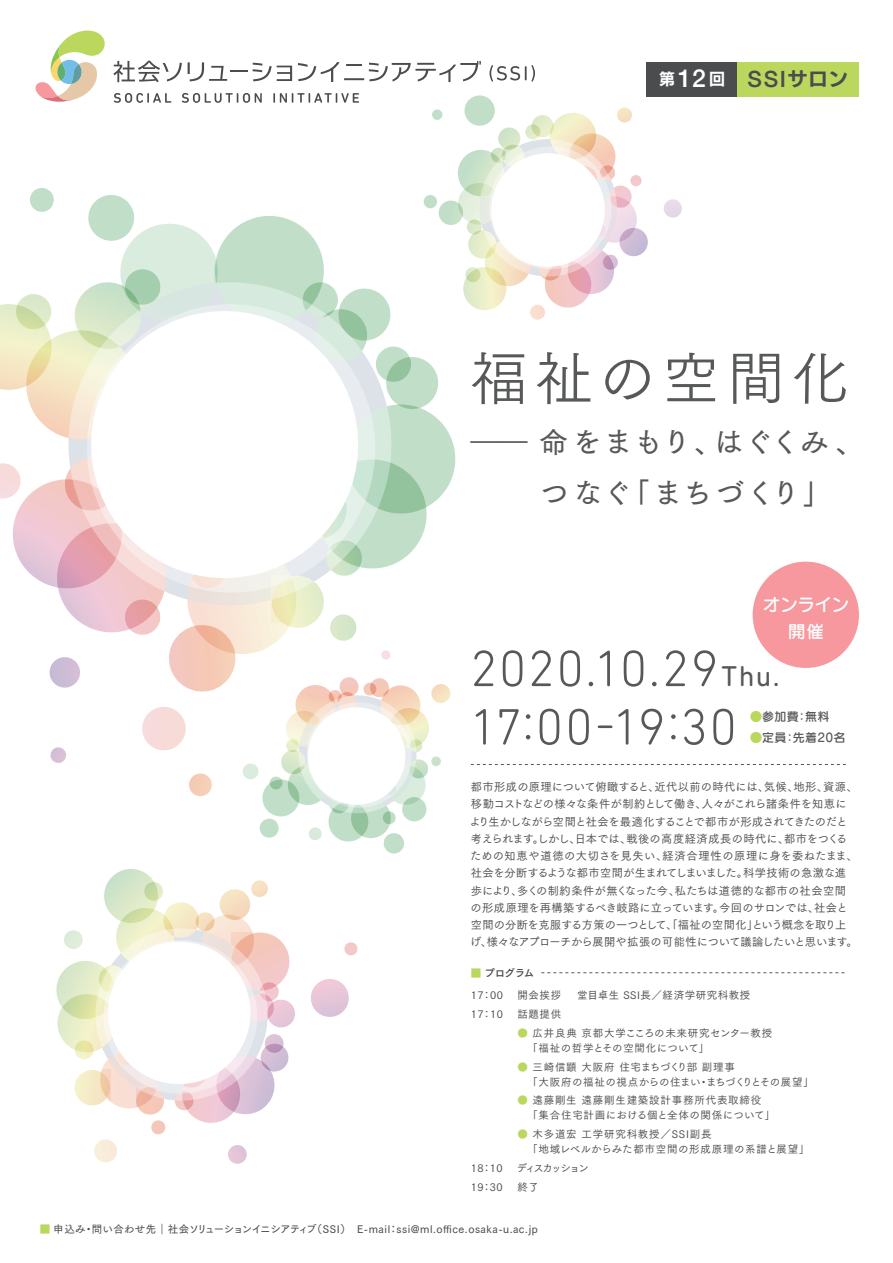
<style>
.page{position:relative;width:893px;height:1263px;background:#fff}
.page>*{position:absolute;margin:0;border:0;box-sizing:border-box;transform-origin:0 0}
.t1{font:58.5px "Tsuku Go Pro R";letter-spacing:.11em;color:#57585a}
.t2{font:300 51.9px/58.3px "DIN Next Rounded LT Pro";letter-spacing:.025em;color:#57585a}
.t3{font:28.95px/50.6px "Tsuku Go Pro D";letter-spacing:.035em;color:#57585a}
.t4{font:500 22.35px "Helvetica Neue";color:#4b4c4d}
.t5{font:17.4px/26.8px "Seurat Pro DB";letter-spacing:-.01em;color:#fff;text-align:center}
.t6{font:12px "Seurat Pro DB";letter-spacing:.02em;color:#57585a}
.t7{font:11.25px/17.2px "Tsuku Go Pro M";color:#4b4c4d}
.t8{font:10.5px/15px "Tsuku Go Pro M";letter-spacing:.05em;color:#4b4c4d}
.t9{font:10.5px/15px "Tsuku Go Pro M";letter-spacing:.075em;color:#4b4c4d}
.t10{font:10.5px "Tsuku Go Pro D";letter-spacing:.04em;color:#4b4c4d}
.t11{font:10.5px "Tsuku Go Pro M";letter-spacing:-.16em;color:#4b4c4d}
.t12{font:10.5px "Tsuku Go Pro B";letter-spacing:-.05em;color:#4b4c4d}
.s1{font-family:"New Rodin Pro B";font-weight:400;font-size:16.05px;color:#fff}
.s2{font-size:24.75px;color:#fff}
.s3{font-family:"New Rodin Pro B";font-weight:400;font-size:19.5px}
.s4{font-weight:400;font-size:29.1px}
.s5{color:#bbd75e}
</style>
<div class="page">
<div style="left:590px;top:196px;width:47px;height:47px;background:#efdce8;border-radius:50%"></div>
<div style="left:664px;top:199px;width:18px;height:19px;background:#e6dae7;border-radius:50%"></div>
<svg style="left:463px;top:267px;width:43px;height:43px"></svg>
<svg style="left:485px;top:240px;width:46px;height:46px"></svg>
<svg style="left:468px;top:230px;width:29px;height:29px"></svg>
<svg style="left:619px;top:228px;width:29px;height:28px"></svg>
<div style="left:498px;top:128px;width:22px;height:22px;background:#d3e5c9;border-radius:50%"></div>
<svg style="left:502px;top:145px;width:22px;height:22px"></svg>
<svg style="left:531px;top:115px;width:23px;height:22px"></svg>
<svg style="left:609px;top:186px;width:23px;height:22px"></svg>
<svg style="left:432px;top:109px;width:10px;height:11px"></svg>
<div style="left:530px;top:305px;width:15px;height:15px;background:#f9ded0;border-radius:50%"></div>
<svg style="left:465px;top:267px;width:15px;height:15px"></svg>
<svg style="left:491px;top:148px;width:15px;height:15px"></svg>
<svg style="left:525px;top:124px;width:15px;height:15px"></svg>
<svg style="left:600px;top:165px;width:15px;height:15px"></svg>
<svg style="left:603px;top:255px;width:15px;height:15px"></svg>
<div style="left:617px;top:107px;width:15px;height:15px;background:#f6e2c1;border-radius:50%"></div>
<svg style="left:467px;top:220px;width:15px;height:15px"></svg>
<svg style="left:545px;top:261px;width:46px;height:47px"></svg>
<div style="left:550px;top:113px;width:46px;height:46px;background:#f4efc8;border-radius:50%"></div>
<div style="left:439px;top:201px;width:24px;height:24px;background:#c7e1c8;border-radius:50%"></div>
<svg style="left:458px;top:183px;width:42px;height:41px"></svg>
<svg style="left:630px;top:175px;width:12px;height:11px"></svg>
<svg style="left:458px;top:150px;width:46px;height:46px"></svg>
<svg style="left:568px;top:248px;width:46px;height:46px"></svg>
<svg style="left:569px;top:133px;width:46px;height:47px"></svg>
<div style="left:464px;top:95px;width:31px;height:31px;background:#c1dfc8;border-radius:50%"></div>
<svg style="left:479px;top:139px;width:138px;height:137px;background:#ebe3d9"></svg>
<svg style="left:489px;top:146px;width:123px;height:123px"></svg>
<div style="left:491px;top:153px;width:114px;height:114px;background:#fff;border-radius:50%"></div>
<svg style="left:344px;top:942px;width:13px;height:13px"></svg>
<svg style="left:311px;top:979px;width:38px;height:38px"></svg>
<svg style="left:56px;top:869px;width:239px;height:295px"></svg>
<div style="left:737px;top:62px;width:122px;height:34px;background:#bbd75e"></div>
<div style="left:647px;top:62px;width:90px;height:34px;background:#4b4c4d"></div>
<hr style="left:344px;top:78px;width:20px;height:2px;background:#4b4c4d">
<svg style="left:369px;top:61px;width:112px;height:21px"></svg>
<svg style="left:490px;top:65px;width:45px;height:17px"></svg>
<svg style="left:35px;top:31px;width:327px;height:72px"></svg>
<svg style="left:541px;top:972px;width:304px;height:1px"></svg>
<svg style="left:471px;top:764px;width:375px;height:1px"></svg>
<svg style="left:0;top:188px;width:455px;height:665px"></svg>
<svg style="left:68px;top:282px;width:323px;height:323px"></svg>
<svg style="left:77px;top:297px;width:295px;height:295px"></svg>
<div style="left:753px;top:562px;width:106px;height:106px;background:#f6989d;border-radius:50%"></div>
<h3 class="t4" style="left:659px;top:61px;width:190px"><span class="s1">第</span><span class="s2">12</span> <span class="s1">回</span> SSI<span class="s3">サロン</span></h3>
<h1 class="t1" style="left:470px;top:330px;width:382px">福祉の空間化</h1>
<h3 class="t3" style="left:540px;top:414px;width:326px;text-indent:-70px">―― 命をまもり、はぐくみ、つなぐ「まちづくり」</h3>
<h3 class="t5" style="left:763px;top:591px;width:88px">オンライン開催</h3>
<h2 class="t2" style="left:470px;top:639px;width:311px">2020.10.29<span class="s4">Thu.<br></span>17:00-19:30</h2>
<p class="t7" style="left:469px;top:777px;width:390px">都市形成の原理について俯瞰すると、近代以前の時代には、気候、地形、資源、移動コストなどの様々な条件が制約として働き、人々がこれら諸条件を知恵により生かしながら空間と社会を最適化することで都市が形成されてきたのだと考えられます。しかし、日本では、戦後の高度経済成長の時代に、都市をつくるための知恵や道徳の大切さを見失い、経済合理性の原理に身を委ねたまま、社会を分断するような都市空間が生まれてしまいました。科学技術の急激な進歩により、多くの制約条件が無くなった今、私たちは道徳的な都市の社会空間の形成原理を再構築するべき岐路に立っています。今回のサロンでは、社会と空間の分断を克服する方策の一つとして、「福祉の空間化」という概念を取り上げ、様々なアプローチから展開や拡張の可能性について議論したいと思います。</p>
<p class="t6" style="left:750px;top:708px;width:81px"><span class="s5">●</span>参加費：無料</p>
<p class="t6" style="left:750px;top:729px;width:97px"><span class="s5">●</span>定員：先着20名</p>
<p class="t12" style="left:471px;top:963px;width:65px"><span class="s5">■</span> プログラム</p>
<p class="t8" style="left:471px;top:987px;width:34px">17：00</p>
<p class="t8" style="left:518px;top:987px;width:45px">開会挨拶</p>
<p class="t8" style="left:577px;top:987px;width:175px">堂目卓生 SSI長／経済学研究科教授</p>
<p class="t8" style="left:471px;top:1005px;width:34px">17：10</p>
<p class="t8" style="left:518px;top:1005px;width:45px">話題提供</p>
<p class="t8" style="left:527px;top:1024px;width:247px;text-indent:-10px"><span class="s5">●</span> 広井良典 京都大学こころの未来研究センター教授「福祉の哲学とその空間化について」</p>
<p class="t8" style="left:527px;top:1058px;width:288px;text-indent:-10px"><span class="s5">●</span> 三崎信顕 大阪府 住宅まちづくり部 副理事<br>「大阪府の福祉の視点からの住まい・まちづくりとその展望」</p>
<p class="t9" style="left:527px;top:1092px;width:250px;text-indent:-10px"><span class="s5">●</span> 遠藤剛生 遠藤剛生建築設計事務所代表取締役<br>「集合住宅計画における個と全体の関係について」</p>
<p class="t9" style="left:527px;top:1125px;width:284px;text-indent:-10px"><span class="s5">●</span> 木多道宏 工学研究科教授／SSI副長<br>「地域レベルからみた都市空間の形成原理の系譜と展望」</p>
<p class="t8" style="left:471px;top:1159px;width:34px">18：10</p>
<p class="t11" style="left:517px;top:1159px;width:73px">ディスカッション</p>
<p class="t8" style="left:471px;top:1178px;width:34px">19：30</p>
<p class="t8" style="left:518px;top:1178px;width:23px">終了</p>
<p class="t10" style="left:40px;top:1220px;width:500px"><span class="s5">■</span> 申込み・問い合わせ先｜社会ソリューションイニシアティブ（SSI）　E-mail：ssi@ml.office.osaka-u.ac.jp</p>
</div>
